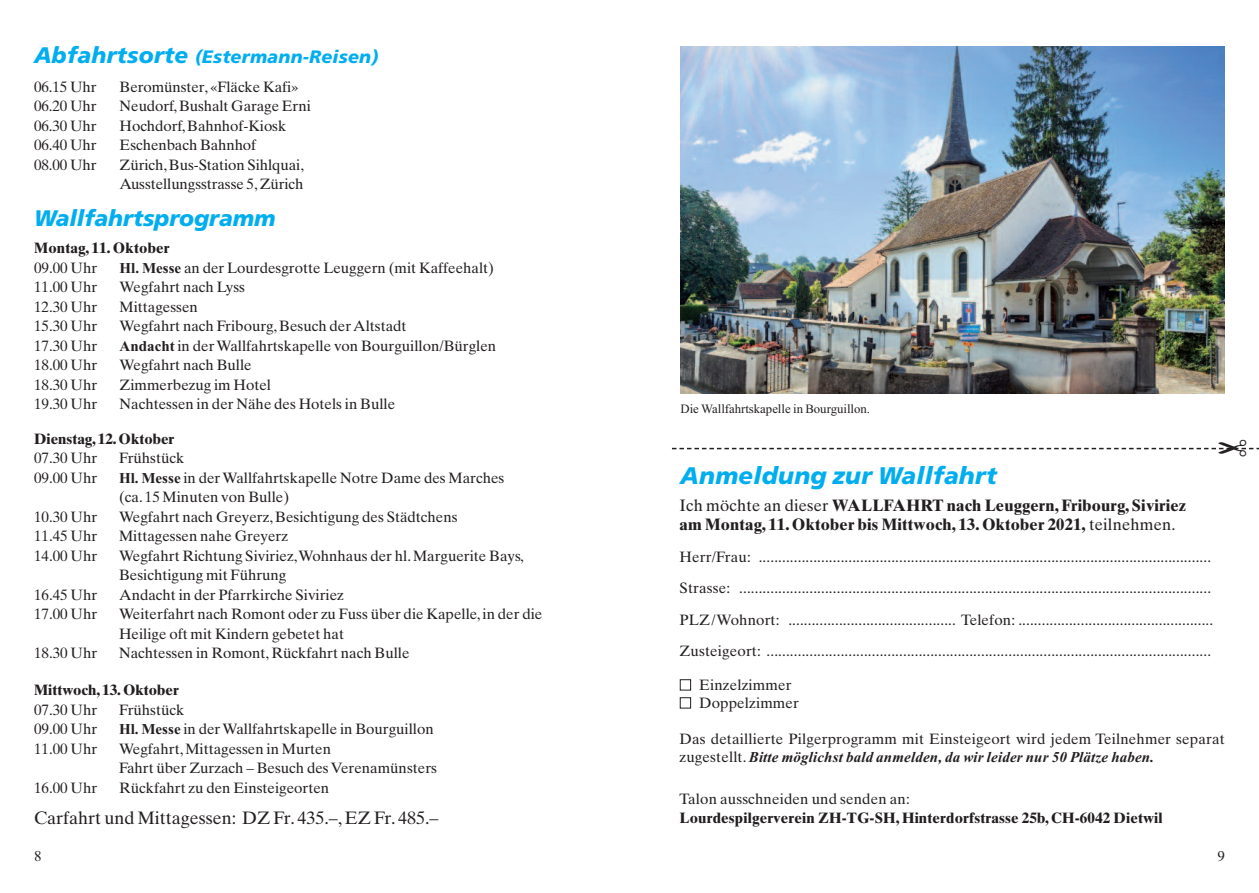
<style>
.page{position:relative;width:1259px;height:893px;background:#fff}
.page>*{position:absolute;margin:0;border:0;box-sizing:border-box;transform-origin:0 0}
.t1{font:italic 900 24px "Frutiger";letter-spacing:.01em;color:#00aeef}
.t2{font:italic 900 22.5px "Frutiger";color:#00aeef}
.t3{font:18px "Times Ten";color:#231f20}
.t4{font:italic 900 18px "Frutiger";letter-spacing:.01em;color:#00aeef}
.t5{font:700 16.5px/19.5px "Times Ten";letter-spacing:.01em;color:#231f20}
.t6{font:15px/19.5px "Times Ten";color:#231f20}
.t7{font:700 15px "Times Ten";letter-spacing:.01em;color:#231f20}
.t8{font:italic 700 15px "Times New Roman";letter-spacing:.01em;color:#231f20}
.t9{font:15px "Times New Roman";color:#231f20}
.t10{font:12.75px "Times New Roman";color:#231f20}
.s1{font-size:22.5px}
.s2{font-family:"Times New Roman";font-weight:700}
.s3{font-weight:400}
.s4{color:#fff}
.s5{font-family:"Times Ten";font-weight:400;font-style:normal}
</style>
<div class="page">
<img style="left:680px;top:46px;width:545px;height:347px">
<svg style="left:672px;top:447px;width:587px;height:3px"></svg>
<p class="t4" style="left:34px;top:49px;width:346px"><span class="s1">Abfahrtsorte</span> (Estermann-Reisen)</p>
<p class="t6" style="left:34px;top:78px;width:64px">06.15 Uhr</p>
<p class="t6" style="left:120px;top:78px;width:180px">Beromünster,«Fläcke Kafi»</p>
<p class="t6" style="left:34px;top:98px;width:64px">06.20 Uhr</p>
<p class="t6" style="left:120px;top:98px;width:193px">Neudorf,Bushalt Garage Erni</p>
<p class="t6" style="left:34px;top:117px;width:64px">06.30 Uhr</p>
<p class="t6" style="left:120px;top:117px;width:168px">Hochdorf,Bahnhof-Kiosk</p>
<p class="t6" style="left:34px;top:137px;width:64px">06.40 Uhr</p>
<p class="t6" style="left:120px;top:137px;width:138px">Eschenbach Bahnhof</p>
<p class="t6" style="left:34px;top:156px;width:64px">08.00 Uhr</p>
<p class="t6" style="left:120px;top:156px;width:186px">Zürich,Bus-Station Sihlquai,<br>Ausstellungsstrasse 5,Zürich</p>
<h2 class="t2" style="left:34px;top:209px;width:243px">Wallfahrtsprogramm</h2>
<p class="t7" style="left:34px;top:243px;width:137px">Montag, 11. Oktober</p>
<p class="t6" style="left:34px;top:259px;width:65px">09.00 Uhr</p>
<p class="t6" style="left:120px;top:259px;width:376px"><span class="s2">Hl. Messe</span> an der Lourdesgrotte Leuggern (mit Kaffeehalt)</p>
<p class="t6" style="left:34px;top:279px;width:65px">11.00 Uhr</p>
<p class="t6" style="left:120px;top:279px;width:127px">Wegfahrt nach Lyss</p>
<p class="t6" style="left:34px;top:298px;width:65px">12.30 Uhr</p>
<p class="t6" style="left:120px;top:298px;width:80px">Mittagessen</p>
<p class="t6" style="left:34px;top:318px;width:65px">15.30 Uhr</p>
<p class="t6" style="left:120px;top:318px;width:288px">Wegfahrt nach Fribourg,Besuch derAltstadt</p>
<p class="t6" style="left:34px;top:337px;width:65px">17.30 Uhr</p>
<p class="t6" style="left:120px;top:337px;width:378px"><span class="s2">Andacht</span> in derWallfahrtskapelle von Bourguillon/Bürglen</p>
<p class="t6" style="left:34px;top:357px;width:65px">18.00 Uhr</p>
<p class="t6" style="left:120px;top:357px;width:134px">Wegfahrt nach Bulle</p>
<p class="t6" style="left:34px;top:376px;width:65px">18.30 Uhr</p>
<p class="t6" style="left:120px;top:376px;width:153px">Zimmerbezug im Hotel</p>
<p class="t6" style="left:34px;top:396px;width:65px">19.30 Uhr</p>
<p class="t6" style="left:120px;top:396px;width:277px">Nachtessen in der Nähe des Hotels in Bulle</p>
<p class="t7" style="left:34px;top:433px;width:142px">Dienstag, 12.Oktober</p>
<p class="t6" style="left:34px;top:450px;width:65px">07.30 Uhr</p>
<p class="t6" style="left:119px;top:450px;width:67px">Frühstück</p>
<p class="t6" style="left:34px;top:469px;width:65px">09.00 Uhr</p>
<p class="t6" style="left:119px;top:469px;width:387px"><span class="s2">Hl. Messe</span> in derWallfahrtskapelle Notre Dame des Marches (ca. 15 Minuten von Bulle)</p>
<p class="t6" style="left:34px;top:508px;width:65px">10.30 Uhr</p>
<p class="t6" style="left:119px;top:508px;width:340px">Wegfahrt nach Greyerz,Besichtigung des Städtchens</p>
<p class="t6" style="left:34px;top:528px;width:65px">11.45 Uhr</p>
<p class="t6" style="left:119px;top:528px;width:170px">Mittagessen nahe Greyerz</p>
<p class="t6" style="left:34px;top:547px;width:65px">14.00 Uhr</p>
<p class="t6" style="left:119px;top:547px;width:406px">Wegfahrt Richtung Siviriez,Wohnhaus der hl.Marguerite Bays,<br>Besichtigung mit Führung</p>
<p class="t6" style="left:34px;top:586px;width:65px">16.45 Uhr</p>
<p class="t6" style="left:119px;top:586px;width:226px">Andacht in der Pfarrkirche Siviriez</p>
<p class="t6" style="left:34px;top:606px;width:65px">17.00 Uhr</p>
<p class="t6" style="left:119px;top:606px;width:425px">Weiterfahrt nach Romont oder zu Fuss über die Kapelle,in der die<br>Heilige oft mit Kindern gebetet hat</p>
<p class="t6" style="left:34px;top:645px;width:65px">18.30 Uhr</p>
<p class="t6" style="left:119px;top:645px;width:292px">Nachtessen in Romont,Rückfahrt nach Bulle</p>
<p class="t7" style="left:34px;top:685px;width:146px">Mittwoch, 13.Oktober</p>
<p class="t6" style="left:34px;top:701px;width:65px">07.30 Uhr</p>
<p class="t6" style="left:119px;top:701px;width:67px">Frühstück</p>
<p class="t6" style="left:34px;top:721px;width:65px">09.00 Uhr</p>
<p class="t6" style="left:119px;top:721px;width:316px"><span class="s2">Hl. Messe</span> in derWallfahrtskapelle in Bourguillon</p>
<p class="t6" style="left:34px;top:740px;width:65px">11.00 Uhr</p>
<p class="t6" style="left:119px;top:740px;width:319px">Wegfahrt,Mittagessen in Murten<br>Fahrt über Zurzach – Besuch desVerenamünsters</p>
<p class="t6" style="left:34px;top:779px;width:65px">16.00 Uhr</p>
<p class="t6" style="left:119px;top:779px;width:212px">Rückfahrt zu den Einsteigeorten</p>
<p class="t3" style="left:34px;top:811px;width:406px">Carfahrt und Mittagessen: DZ Fr. 435.–,EZ Fr. 485.–</p>
<p class="t10" style="left:680px;top:401px;width:191px">Die Wallfahrtskapelle in Bourguillon.</p>
<h1 class="t1" style="left:680px;top:466px;width:318px">Anmeldung zur Wallfahrt</h1>
<p class="t5" style="left:679px;top:497px;width:508px"><span class="s3">Ich möchte an dieser</span> WALLFAHRT nach Leuggern,Fribourg, Siviriez am Montag, 11. Oktober bis Mittwoch, 13. Oktober 2021, <span class="s3">teilnehmen.</span></p>
<p class="t6" style="left:679px;top:542px;width:535px;line-height:31.5px">Herr/Frau: ....................................................................................................................<br>Strasse: .........................................................................................................................<br>PLZ/Wohnort: ........................................... Telefon: ..................................................<br>Zusteigeort: ..................................................................................................................</p>
<p class="t6" style="left:680px;top:677px;width:113px"><span class="s4">■</span> Einzelzimmer</p>
<p class="t6" style="left:680px;top:695px;width:121px"><span class="s4">■</span> Doppelzimmer</p>
<p class="t6" style="left:679px;top:731px;width:546px">Das detaillierte Pilgerprogramm mit Einsteigeort wird jedem Teilnehmer separat</p>
<p class="t8" style="left:679px;top:748px;width:476px"><span class="s5">zugestellt.</span>Bitte möglichst bald anmelden, da wir leider nur 50 Plätze haben.</p>
<p class="t6" style="left:679px;top:790px;width:232px">Talon ausschneiden und senden an:</p>
<p class="t7" style="left:679px;top:812px;width:484px">Lourdespilgerverein ZH-TG-SH, Hinterdorfstrasse 25b, CH-6042 Dietwil</p>
<p class="t9" style="left:34px;top:847px;width:9px">8</p>
<p class="t9" style="left:1217px;top:847px;width:9px">9</p>
</div>
